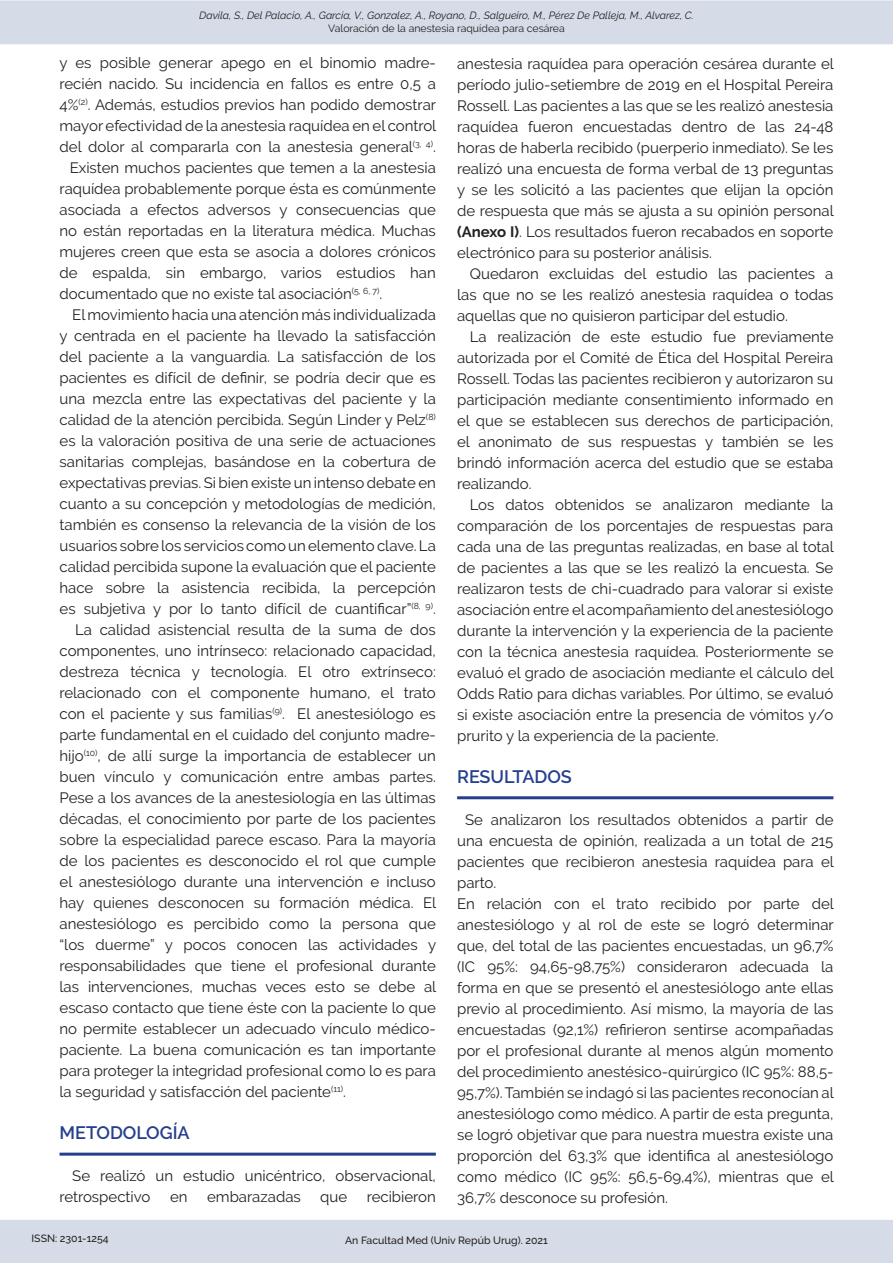
<style>
.page{position:relative;width:893px;height:1263px;background:#fff}
.page>*{position:absolute;margin:0;border:0;box-sizing:border-box;transform-origin:0 0}
.t1{font:600 18px "Raleway";color:#253f8e}
.t2{font:15px/21px "Raleway";color:#231f20;text-align:justify}
.t3{font:italic 10.5px "Raleway";color:#231f20}
.t4{font:500 10.5px "Raleway";color:#231f20}
.t5{font:10.5px "Raleway";color:#231f20}
.s1{font-weight:700}
</style>
<div class="page">
<div style="left:0;top:1220px;width:893px;height:43px;background:#d5dce8"></div>
<div style="left:0;top:0;width:893px;height:44px;background:#d5dce8;border:2px solid #d5dce8"></div>
<svg style="left:0;top:0;width:1px;height:45px"></svg>
<hr style="left:457px;top:796px;width:376px;height:3px;background:#253f8e">
<hr style="left:60px;top:1152px;width:376px;height:3px;background:#253f8e">
<p class="t3" style="left:199px;top:9px;width:496px">Davila, S., Del Palacio, A., Garcia, V., Gonzalez, A., Royano, D., Salgueiro, M., Pérez De Palleja, M., Alvarez, C.</p>
<p class="t5" style="left:328px;top:23px;width:238px">Valoración de la anestesia raquídea para cesárea</p>
<p class="t2" style="left:457px;top:53px;width:378px">anestesia raquídea para operación cesárea durante el período julio-setiembre de 2019 en el Hospital Pereira Rossell. Las pacientes a las que se les realizó anestesia raquídea fueron encuestadas dentro de las 24-48 horas de haberla recibido (puerperio inmediato). Se les realizó una encuesta de forma verbal de 13 preguntas y se les solicitó a las pacientes que elijan la opción de respuesta que más se ajusta a su opinión personal <span class="s1">(Anexo I)</span>. Los resultados fueron recabados en soporte electrónico para su posterior análisis.</p>
<p class="t2" style="left:457px;top:263px;width:378px;text-indent:13px">Quedaron excluidas del estudio las pacientes a las que no se les realizó anestesia raquídea o todas aquellas que no quisieron participar del estudio.</p>
<p class="t2" style="left:457px;top:326px;width:378px;text-indent:13px">La realización de este estudio fue previamente autorizada por el Comité de Ética del Hospital Pereira Rossell. Todas las pacientes recibieron y autorizaron su participación mediante consentimiento informado en el que se establecen sus derechos de participación, el anonimato de sus respuestas y también se les brindó información acerca del estudio que se estaba realizando.</p>
<p class="t2" style="left:457px;top:494px;width:378px;text-indent:13px">Los datos obtenidos se analizaron mediante la comparación de los porcentajes de respuestas para cada una de las preguntas realizadas, en base al total de pacientes a las que se les realizó la encuesta. Se realizaron tests de chi-cuadrado para valorar si existe asociación entre el acompañamiento del anestesiólogo durante la intervención y la experiencia de la paciente con la técnica anestesia raquídea. Posteriormente se evaluó el grado de asociación mediante el cálculo del Odds Ratio para dichas variables. Por último, se evaluó si existe asociación entre la presencia de vómitos y/o prurito y la experiencia de la paciente.</p>
<p class="t1" style="left:457px;top:766px;width:116px">RESULTADOS</p>
<p class="t2" style="left:457px;top:809px;width:378px;text-indent:8px">Se analizaron los resultados obtenidos a partir de una encuesta de opinión, realizada a un total de 215 pacientes que recibieron anestesia raquídea para el parto.</p>
<p class="t2" style="left:457px;top:893px;width:378px">En relación con el trato recibido por parte del anestesiólogo y al rol de este se logró determinar que, del total de las pacientes encuestadas, un 96,7% (IC 95%: 94,65-98,75%) consideraron adecuada la forma en que se presentó el anestesiólogo ante ellas previo al procedimiento. Así mismo, la mayoría de las encuestadas (92,1%) refirieron sentirse acompañadas por el profesional durante al menos algún momento del procedimiento anestésico-quirúrgico (IC 95%: 88,5- 95,7%). También se indagó si las pacientes reconocían al anestesiólogo como médico. A partir de esta pregunta, se logró objetivar que para nuestra muestra existe una proporción del 63,3% que identifica al anestesiólogo como médico (IC 95%: 56,5-69,4%), mientras que el 36,7% desconoce su profesión.</p>
<p class="t2" style="left:60px;top:52px;width:378px">y es posible generar apego en el binomio madre-</p>
<p class="t2" style="left:60px;top:73px;width:378px">recién nacido. Su incidencia en fallos es entre 0,5 a</p>
<p class="t2" style="left:60px;top:94px;width:378px">4%<sup>(2)</sup>. Además, estudios previos han podido demostrar</p>
<p class="t2" style="left:60px;top:115px;width:378px">mayor efectividad de la anestesia raquídea en el control</p>
<p class="t2" style="left:60px;top:136px;width:378px">del dolor al compararla con la anestesia general<sup>(3,</sup> <sup>4)</sup>.</p>
<p class="t2" style="left:70px;top:157px;width:368px">Existen muchos pacientes que temen a la anestesia</p>
<p class="t2" style="left:60px;top:178px;width:378px">raquídea probablemente porque ésta es comúnmente</p>
<p class="t2" style="left:60px;top:199px;width:378px">asociada a efectos adversos y consecuencias que</p>
<p class="t2" style="left:60px;top:220px;width:378px">no están reportadas en la literatura médica. Muchas</p>
<p class="t2" style="left:60px;top:241px;width:378px">mujeres creen que esta se asocia a dolores crónicos</p>
<p class="t2" style="left:60px;top:262px;width:378px">de espalda, sin embargo, varios estudios han</p>
<p class="t2" style="left:60px;top:283px;width:324px">documentado que no existe tal asociación<sup>(5,</sup> <sup>6,</sup> <sup>7)</sup>.</p>
<p class="t2" style="left:72px;top:304px;width:365px">El movimiento hacia una atención más individualizada</p>
<p class="t2" style="left:60px;top:325px;width:378px">y centrada en el paciente ha llevado la satisfacción</p>
<p class="t2" style="left:60px;top:346px;width:378px">del paciente a la vanguardia. La satisfacción de los</p>
<p class="t2" style="left:60px;top:367px;width:378px">pacientes es difícil de definir, se podría decir que es</p>
<p class="t2" style="left:60px;top:388px;width:378px">una mezcla entre las expectativas del paciente y la</p>
<p class="t2" style="left:60px;top:409px;width:378px">calidad de la atención percibida. Según Linder y Pelz<sup>(8)</sup></p>
<p class="t2" style="left:60px;top:430px;width:378px">es la valoración positiva de una serie de actuaciones</p>
<p class="t2" style="left:60px;top:451px;width:378px">sanitarias complejas, basándose en la cobertura de</p>
<p class="t2" style="left:60px;top:472px;width:378px">expectativas previas. Si bien existe un intenso debate en</p>
<p class="t2" style="left:60px;top:493px;width:378px">cuanto a su concepción y metodologías de medición,</p>
<p class="t2" style="left:60px;top:514px;width:378px">también es consenso la relevancia de la visión de los</p>
<p class="t2" style="left:60px;top:535px;width:378px">usuarios sobre los servicios como un elemento clave. La</p>
<p class="t2" style="left:60px;top:556px;width:378px">calidad percibida supone la evaluación que el paciente</p>
<p class="t2" style="left:60px;top:577px;width:378px">hace sobre la asistencia recibida, la percepción</p>
<p class="t2" style="left:60px;top:598px;width:378px">es subjetiva y por lo tanto difícil de cuantificar”<sup>(8,</sup> <sup>9)</sup>.</p>
<p class="t2" style="left:75px;top:619px;width:362px">La calidad asistencial resulta de la suma de dos</p>
<p class="t2" style="left:60px;top:640px;width:378px">componentes, uno intrínseco: relacionado capacidad,</p>
<p class="t2" style="left:60px;top:661px;width:378px">destreza técnica y tecnología. El otro extrínseco:</p>
<p class="t2" style="left:60px;top:682px;width:378px">relacionado con el componente humano, el trato</p>
<p class="t2" style="left:60px;top:703px;width:378px">con el paciente y sus familias<sup>(9)</sup>. El anestesiólogo es</p>
<p class="t2" style="left:60px;top:724px;width:378px">parte fundamental en el cuidado del conjunto madre-</p>
<p class="t2" style="left:60px;top:745px;width:378px">hijo<sup>(10)</sup>, de allí surge la importancia de establecer un</p>
<p class="t2" style="left:60px;top:766px;width:378px">buen vínculo y comunicación entre ambas partes.</p>
<p class="t2" style="left:60px;top:787px;width:378px">Pese a los avances de la anestesiología en las últimas</p>
<p class="t2" style="left:60px;top:808px;width:378px">décadas, el conocimiento por parte de los pacientes</p>
<p class="t2" style="left:60px;top:829px;width:378px">sobre la especialidad parece escaso. Para la mayoría</p>
<p class="t2" style="left:60px;top:850px;width:378px">de los pacientes es desconocido el rol que cumple</p>
<p class="t2" style="left:60px;top:871px;width:378px">el anestesiólogo durante una intervención e incluso</p>
<p class="t2" style="left:60px;top:892px;width:378px">hay quienes desconocen su formación médica. El</p>
<p class="t2" style="left:60px;top:913px;width:378px">anestesiólogo es percibido como la persona que</p>
<p class="t2" style="left:60px;top:934px;width:378px">“los duerme” y pocos conocen las actividades y</p>
<p class="t2" style="left:60px;top:955px;width:378px">responsabilidades que tiene el profesional durante</p>
<p class="t2" style="left:60px;top:976px;width:378px">las intervenciones, muchas veces esto se debe al</p>
<p class="t2" style="left:60px;top:997px;width:378px">escaso contacto que tiene éste con la paciente lo que</p>
<p class="t2" style="left:60px;top:1018px;width:378px">no permite establecer un adecuado vínculo médico-</p>
<p class="t2" style="left:60px;top:1039px;width:378px">paciente. La buena comunicación es tan importante</p>
<p class="t2" style="left:60px;top:1060px;width:378px">para proteger la integridad profesional como lo es para</p>
<p class="t2" style="left:60px;top:1081px;width:288px">la seguridad y satisfacción del paciente<sup>(11)</sup>.</p>
<p class="t1" style="left:60px;top:1122px;width:132px">METODOLOGÍA</p>
<p class="t2" style="left:60px;top:1165px;width:378px;text-indent:13px">Se realizó un estudio unicéntrico, observacional, retrospectivo</p>
<p class="t2" style="left:170px;top:1186px;width:19px">en</p>
<p class="t2" style="left:207px;top:1186px;width:95px">embarazadas</p>
<p class="t2" style="left:320px;top:1186px;width:28px">que</p>
<p class="t2" style="left:367px;top:1186px;width:71px">recibieron</p>
<p class="t4" style="left:32px;top:1232px;width:79px">ISSN: 2301-1254</p>
<p class="t4" style="left:345px;top:1234px;width:204px">An Facultad Med (Univ Repúb Urug). 2021</p>
</div>
